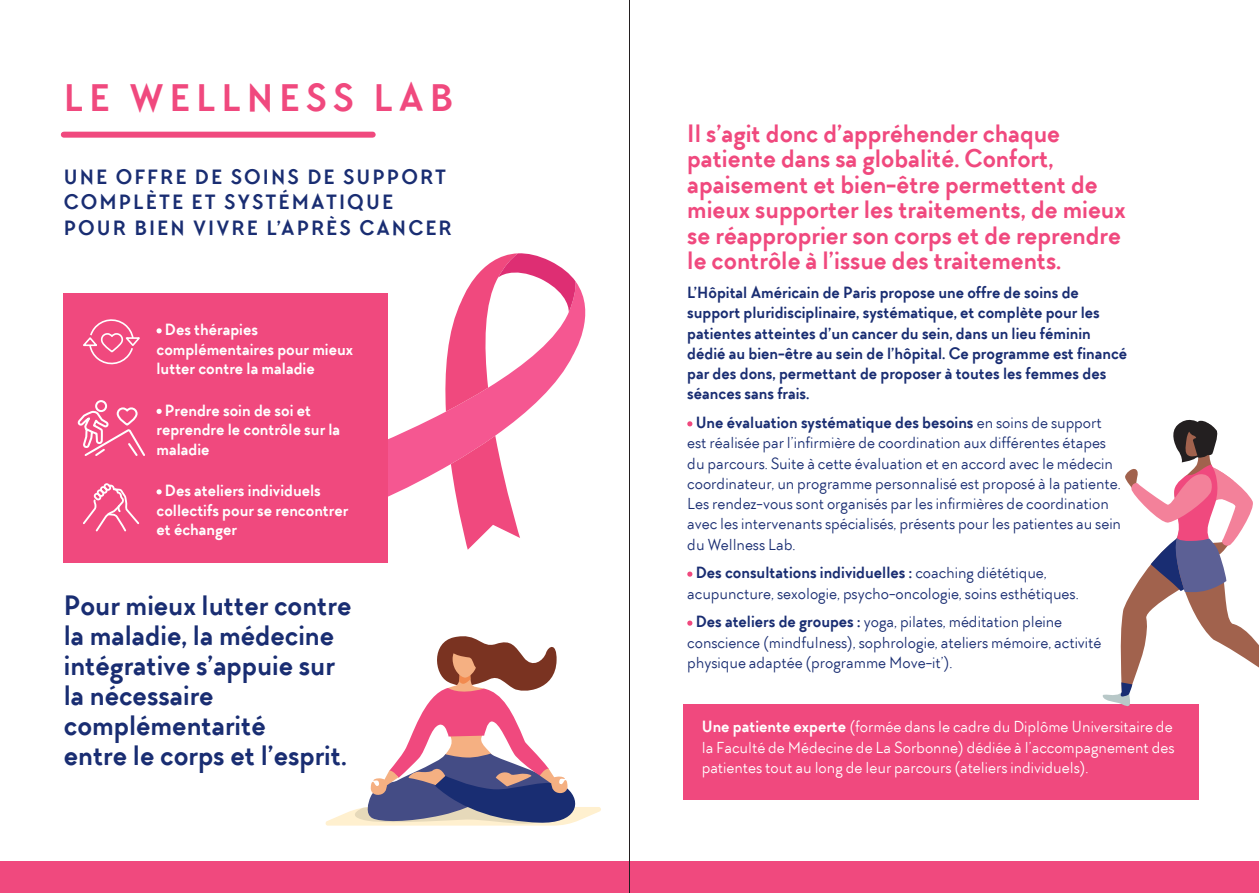
<style>
.page{position:relative;width:1259px;height:893px;background:#fff}
.page>*{position:absolute;margin:0;border:0;box-sizing:border-box;transform-origin:0 0}
.t1{font:700 39px "TT Chocolates";letter-spacing:.15em;color:#f0497e}
.t2{font:700 28.5px/30px "TT Chocolates";color:#192d72}
.t3{font:700 25.5px/25.5px "TT Chocolates";color:#f0497e}
.t4{font:700 21px/25.5px "TT Chocolates";letter-spacing:.1em;color:#192d72}
.t5{font:16.5px/20.2px "TT Chocolates";color:#192d72}
.t6{font:700 16.5px/20.2px "TT Chocolates";color:#192d72}
.t7{font:16.5px/20.2px "TT Chocolates";color:#fff;text-align:justify}
.t8{font:700 16.5px/19.5px "TT Chocolates";color:#fff}
.s1{font-weight:700}
</style>
<div class="page">
<svg style="left:388px;top:282px;width:198px;height:215px"></svg>
<svg style="left:451px;top:436px;width:69px;height:114px"></svg>
<svg style="left:444px;top:253px;width:132px;height:159px"></svg>
<div style="left:64px;top:293px;width:324px;height:270px;background:#f0497e"></div>
<div style="left:64px;top:132px;width:309px;height:6px;background:#f0497e"></div>
<div style="left:0;top:861px;width:1259px;height:32px;background:#f0497e"></div>
<svg style="left:156px;top:328px;width:6px;height:5px"></svg>
<svg style="left:156px;top:409px;width:6px;height:5px"></svg>
<svg style="left:156px;top:489px;width:6px;height:5px"></svg>
<svg style="left:83px;top:319px;width:57px;height:46px"></svg>
<svg style="left:77px;top:400px;width:68px;height:131px"></svg>
<hr style="left:629px;top:0;width:1px;height:893px;background:#231f20">
<svg style="left:325px;top:636px;width:276px;height:190px"></svg>
<div style="left:683px;top:704px;width:516px;height:95px;background:#f0497e"></div>
<svg style="left:687px;top:421px;width:5px;height:5px"></svg>
<svg style="left:687px;top:572px;width:5px;height:5px"></svg>
<svg style="left:687px;top:621px;width:5px;height:5px"></svg>
<svg style="left:1102px;top:419px;width:157px;height:288px"></svg>
<p class="t1" style="left:64px;top:74px;width:391px">LE WELLNESS LAB</p>
<p class="t4" style="left:64px;top:164px;width:384px">UNE OFFRE DE SOINS DE SUPPORT<br>COMPLÈTE ET SYSTÉMATIQUE</p>
<p class="t4" style="left:64px;top:215px;width:389px">POUR BIEN VIVRE L’APRÈS CANCER</p>
<p class="t8" style="left:156px;top:320px;width:198px;text-indent:8px">Des thérapies complémentaires pour mieux lutter contre la maladie</p>
<p class="t8" style="left:156px;top:400px;width:185px;text-indent:8px">Prendre soin de soi et reprendre le contrôle sur la maladie</p>
<p class="t8" style="left:156px;top:481px;width:193px;text-indent:8px">Des ateliers individuels collectifs pour se rencontrer et échanger</p>
<p class="t2" style="left:64px;top:591px;width:289px">Pour mieux lutter contre la maladie, la médecine intégrative s’appuie sur la nécessaire complémentarité<br>entre le corps et l’esprit.</p>
<p class="t3" style="left:687px;top:121px;width:440px">Il s’agit donc d’appréhender chaque patiente dans sa globalité. Confort, apaisement et bien-être permettent de mieux supporter les traitements, de mieux se réapproprier son corps et de reprendre le contrôle à l’issue des traitements.</p>
<p class="t6" style="left:687px;top:283px;width:441px">L’Hôpital Américain de Paris propose une offre de soins de support pluridisciplinaire, systématique, et complète pour les patientes atteintes d’un cancer du sein, dans un lieu féminin dédié au bien-être au sein de l’hôpital. Ce programme est financé par des dons, permettant de proposer à toutes les femmes des séances sans frais.</p>
<p class="t5" style="left:687px;top:413px;width:435px;text-indent:8px"><span class="s1">Une évaluation systématique des besoins</span> en soins de support est réalisée par l’infirmière de coordination aux différentes étapes du parcours. Suite à cette évaluation et en accord avec le médecin coordinateur, un programme personnalisé est proposé à la patiente.<br>Les rendez-vous sont organisés par les infirmières de coordination avec les intervenants spécialisés, présents pour les patientes au sein du Wellness Lab.</p>
<p class="t5" style="left:687px;top:563px;width:393px;text-indent:8px"><span class="s1">Des consultations individuelles :</span> coaching diététique, acupuncture, sexologie, psycho-oncologie, soins esthétiques.</p>
<p class="t5" style="left:687px;top:612px;width:416px;text-indent:8px"><span class="s1">Des ateliers de groupes :</span> yoga, pilates, méditation pleine conscience (mindfulness), sophrologie, ateliers mémoire, activité physique adaptée (programme Move-it’).</p>
<p class="t7" style="left:702px;top:717px;width:474px"><span class="s1">Une patiente experte</span> (formée dans le cadre du Diplôme Universitaire de la Faculté de Médecine de La Sorbonne) dédiée à l’accompagnement des patientes tout au long de leur parcours (ateliers individuels).</p>
</div>
